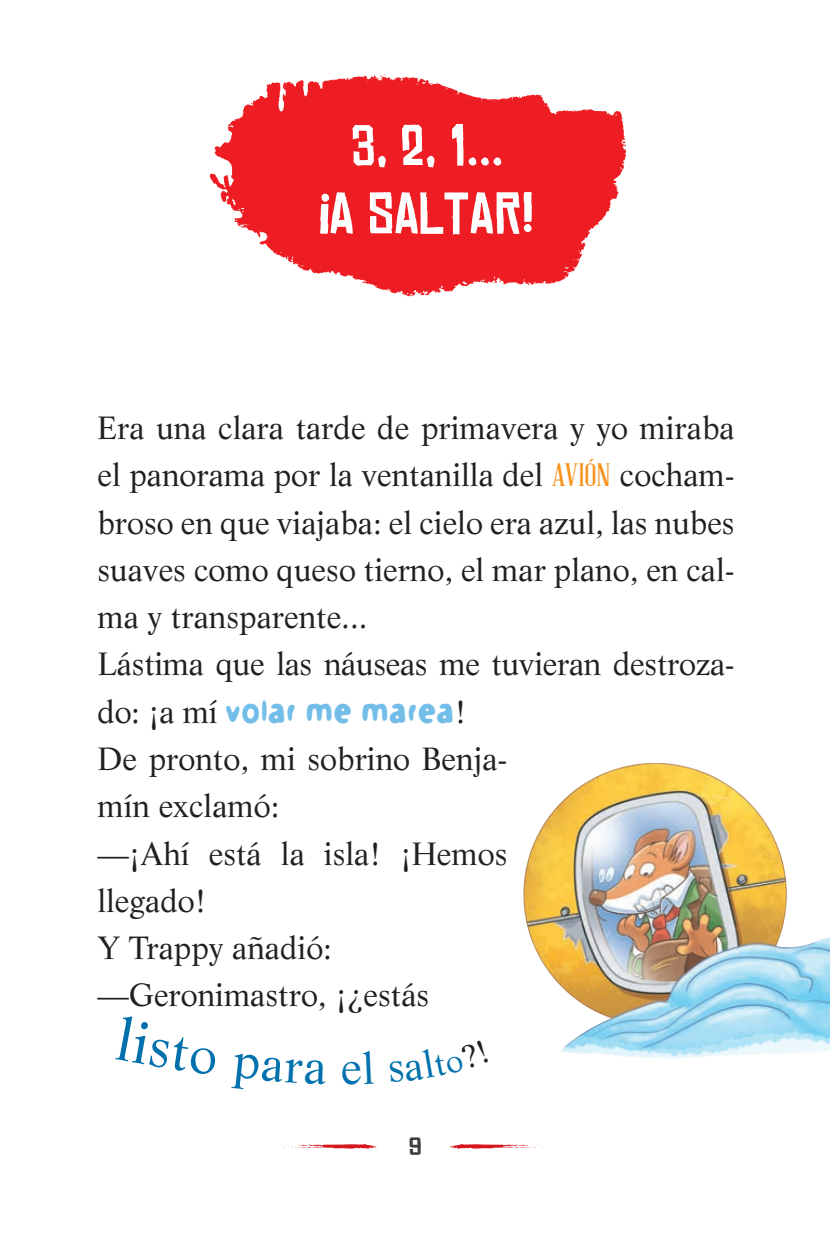
<style>
.page{position:relative;width:830px;height:1244px;background:#fff}
.page>*{position:absolute;margin:0;border:0;box-sizing:border-box;transform-origin:0 0}
.t1{font:56.25px/67.5px "Chinese Rocks Rg";color:#fff;text-align:center}
.t2{font:700 34.43px "Atomic Suck";letter-spacing:-.01em;color:#73bde9;scale:.92 1}
.t3{font:31.5px/47.2px "Life LT Std";color:#231f20}
.t4{font:23.4px "Chinese Rocks Rg";color:#3e3e3f;scale:1.23 1}
.s1{font-family:"Abraham Lincoln";color:#f7931d}
.s2{font-family:"Life LT Std";font-weight:400;font-size:31.5px;color:#231f20}
</style>
<div class="page">
<img style="left:209px;top:74px;width:417px;height:223px">
<svg style="left:320px;top:194px;width:9px;height:40px"></svg>
<img style="left:523px;top:763px;width:307px;height:296px">
<svg style="left:450px;top:1144px;width:93px;height:4px"></svg>
<svg style="left:283px;top:1144px;width:94px;height:4px"></svg>
<h1 class="t1" style="left:329px;top:114px;width:206px">3, 2, 1...<br>A SALTAR!</h1>
<p class="t3" style="left:97px;top:404px;width:639px">Era una clara tarde de primavera y yo miraba el panorama por la ventanilla del <span class="s1">AVIÓN</span> cocham&shy;broso en que viajaba: el cielo era azul, las nubes suaves como queso tierno, el mar plano, en cal&shy;ma y transparente...<br>Lástima que las náuseas me tuvieran destroza-</p>
<p class="t2" style="left:97px;top:690px;width:403px"><span class="s2">do: ¡a mí</span> volar me marea<span class="s2">!</span></p>
<p class="t3" style="left:97px;top:735px;width:412px">De pronto, mi sobrino Benja&shy;mín exclamó:<br>—¡Ahí está la isla! ¡Hemos llegado!<br>Y Trappy añadió: —Geronimastro, ¡¿estás</p>
<p class="t4" style="left:408px;top:1134px;width:12px">9</p>
</div>
